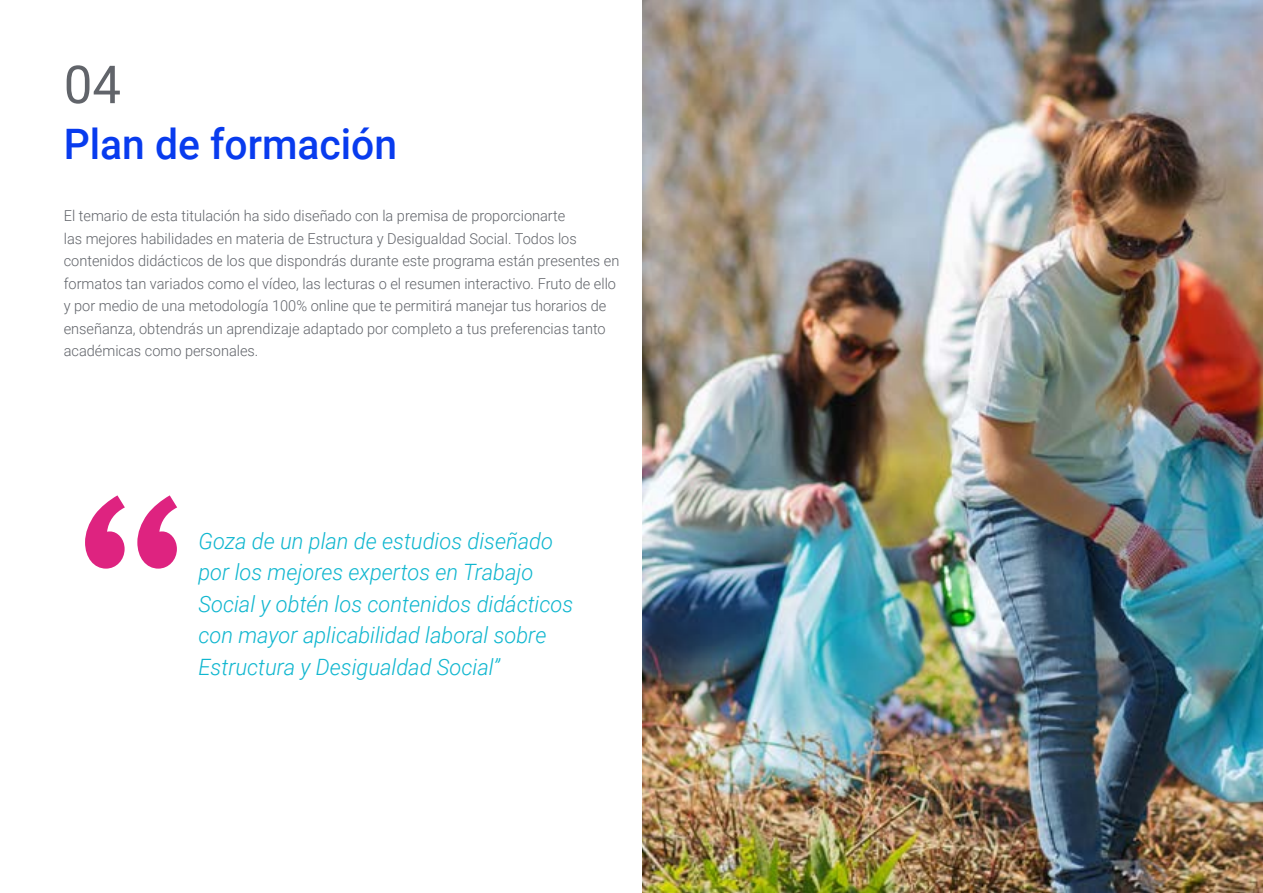
<style>
.page{position:relative;width:1263px;height:893px;background:#fff}
.page>*{position:absolute;margin:0;border:0;box-sizing:border-box;transform-origin:0 0}
.t1{font:52.5px "Roboto";color:#61646a}
.t2{font:500 42px "Roboto";color:#083bee}
.t3{font:italic 300 22.5px/31.5px "Roboto";color:#0fb6cf}
.t4{font:300 15px/22.5px "Roboto";color:#61646a}
</style>
<div class="page">
<svg style="left:85px;top:495px;width:92px;height:74px"></svg>
<img style="left:642px;top:0;width:621px;height:893px">
<h1 class="t1" style="left:64px;top:48px;width:59px">04</h1>
<h2 class="t2" style="left:64px;top:115px;width:335px">Plan de formación</h2>
<p class="t4" style="left:64px;top:204px;width:557px">El temario de esta titulación ha sido diseñado con la premisa de proporcionarte<br>las mejores habilidades en materia de Estructura y Desigualdad Social. Todos los contenidos didácticos de los que dispondrás durante este programa están presentes en formatos tan variados como el vídeo, las lecturas o el resumen interactivo. Fruto de ello y por medio de una metodología 100% online que te permitirá manejar tus horarios de enseñanza, obtendrás un aprendizaje adaptado por completo a tus preferencias tanto académicas como personales.</p>
<h3 class="t3" style="left:198px;top:524px;width:376px">Goza de un plan de estudios diseñado por los mejores expertos en Trabajo Social y obtén los contenidos didácticos con mayor aplicabilidad laboral sobre Estructura y Desigualdad Social”</h3>
</div>
